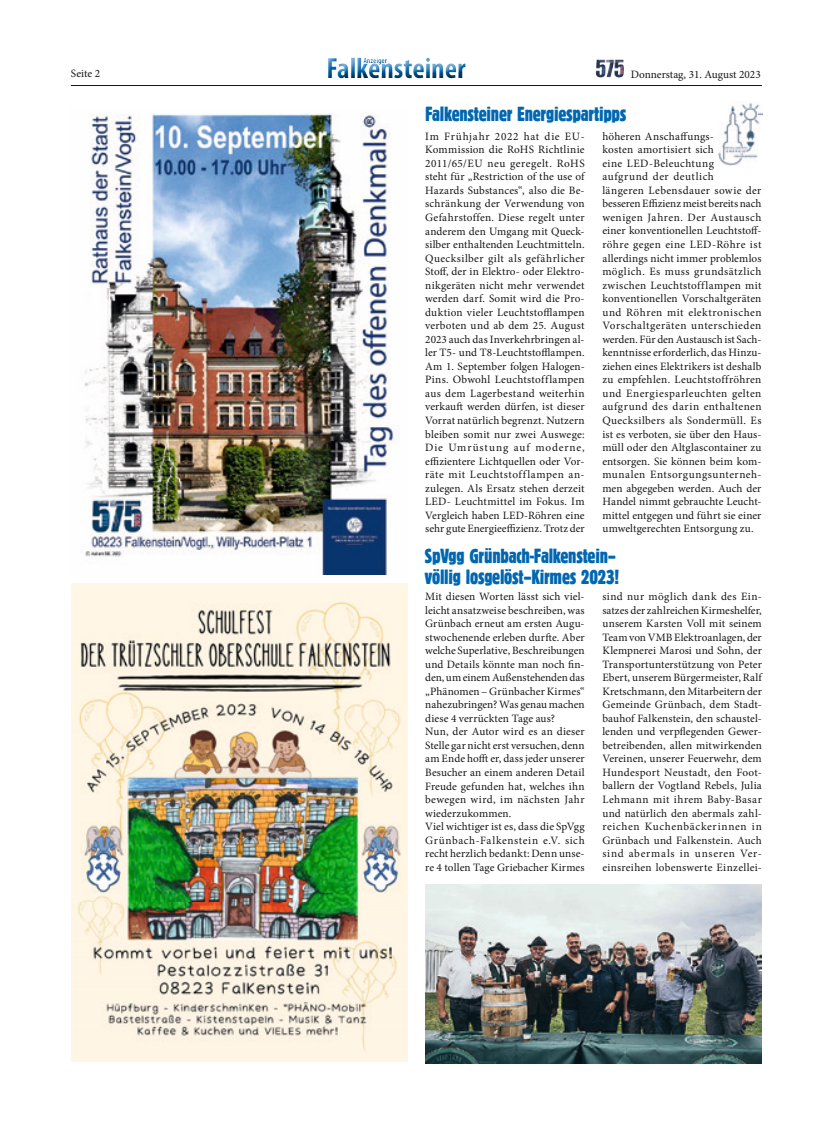
<style>
.page{position:relative;width:815px;height:1134px;background:#fff}
.page>*{position:absolute;margin:0;border:0;box-sizing:border-box;transform-origin:0 0}
.t1{font:700 condensed 29.38px "Myriad Pro";color:#0067b0}
.t2{font:21.25px/21.2px "Block D Regu Extr Cond";letter-spacing:-.01em;color:#0067b0}
.t3{font:11.25px/13.5px "Minion Pro";letter-spacing:.015em;color:#151616}
.t4{font:700 condensed 7.75px "Myriad Pro";color:#0067b0}
</style>
<div class="page">
<hr style="left:71px;top:85px;width:691px;height:1px;background:#151616">
<div style="left:322px;top:50px;width:156px;height:36px;background:#fff"></div>
<div style="left:322px;top:53px;width:152px;height:33px;background:#151616;opacity:.75"></div>
<img style="left:596px;top:60px;width:23px;height:18px">
<img style="left:718px;top:102px;width:44px;height:63px">
<img style="left:425px;top:884px;width:337px;height:179px">
<img style="left:71px;top:584px;width:336px;height:477px">
<img style="left:84px;top:114px;width:310px;height:460px">
<p class="t4" style="left:363px;top:56px;width:25px">Anzeiger</p>
<h1 class="t1" style="left:326px;top:50px;width:141px">Falkensteiner</h1>
<p class="t3" style="left:71px;top:67px;width:31px">Seite 2</p>
<p class="t3" style="left:631px;top:67px;width:132px">Donnerstag, 31. August 2023</p>
<h2 class="t2" style="left:425px;top:103px;width:203px">Falkensteiner Energiespartipps</h2>
<p class="t3" style="left:425px;top:129px;width:161px;text-align:justify">Im Frühjahr 2022 hat die EU-Kommission die RoHS Richtlinie 2011/65/EU neu geregelt. RoHS steht für „Restriction of the use of Hazards Substances“, also die Be&shy;schränkung der Verwendung von Gefahrstoffen. Diese regelt unter anderem den Umgang mit Queck&shy;silber enthaltenden Leuchtmitteln.<br>Quecksilber gilt als gefährlicher Stoff, der in Elektro- oder Elektro&shy;nikgeräten nicht mehr verwendet werden darf. Somit wird die Pro&shy;duktion vieler Leuchtstofflampen verboten und ab dem 25. August 2023 auch das Inverkehrbringen al&shy;ler T5- und T8-Leuchtstofflampen.<br>Am 1. September folgen Halogen-Pins. Obwohl Leuchtstofflampen aus dem Lagerbestand weiterhin verkauft werden dürfen, ist dieser Vorrat natürlich begrenzt. Nutzern bleiben somit nur zwei Auswege:<br>Die Umrüstung auf moderne, effizientere Lichtquellen oder Vor&shy;räte mit Leuchtstofflampen an&shy;zulegen. Als Ersatz stehen derzeit LED- Leuchtmittel im Fokus. Im Vergleich haben LED-Röhren eine sehr gute Energieeffizienz. Trotz der</p>
<p class="t3" style="left:602px;top:129px;width:161px">höheren Anschaffungs-<br>kosten amortisiert sich<br>eine LED-Beleuchtung aufgrund der deutlich<br>längeren Lebensdauer sowie der besseren Effizienz meist bereits nach wenigen Jahren. Der Austausch einer konventionellen Leuchtstoff&shy;röhre gegen eine LED-Röhre ist allerdings nicht immer problemlos möglich. Es muss grundsätzlich zwischen Leuchtstofflampen mit konventionellen Vorschaltgeräten und Röhren mit elektronischen<br>Vorschaltgeräten unterschieden werden. Für den Austausch ist Sach&shy;kenntnisse erforderlich, das Hinzu&shy;ziehen eines Elektrikers ist deshalb zu empfehlen. Leuchtstoffröhren und Energiesparleuchten gelten aufgrund des darin enthaltenen<br>Quecksilbers als Sondermüll. Es ist es verboten, sie über den Haus&shy;müll oder den Altglascontainer zu entsorgen. Sie können beim kom&shy;munalen Entsorgungsunterneh&shy;men abgegeben werden. Auch der<br>Handel nimmt gebrauchte Leucht&shy;mittel entgegen und führt sie einer umweltgerechten Entsorgung zu.</p>
<h2 class="t2" style="left:425px;top:545px;width:196px">SpVgg Grünbach-Falkenstein– völlig losgelöst–Kirmes 2023!</h2>
<p class="t3" style="left:425px;top:590px;width:161px">Mit diesen Worten lässt sich viel&shy;leicht ansatzweise beschreiben, was<br>Grünbach erneut am ersten Augu&shy;stwochenende erleben durfte. Aber welche Superlative, Beschreibungen und Details könnte man noch fin&shy;den, um einem Außenstehenden das „Phänomen – Grünbacher Kirmes“ nahezubringen? Was genau machen diese 4 verrückten Tage aus?<br>Nun, der Autor wird es an dieser<br>Stelle gar nicht erst versuchen, denn am Ende hofft er, dass jeder unserer<br>Besucher an einem anderen Detail<br>Freude gefunden hat, welches ihn bewegen wird, im nächsten Jahr wiederzukommen.<br>Viel wichtiger ist es, dass die SpVgg<br>Grünbach-Falkenstein e.V. sich recht herzlich bedankt: Denn unse&shy;re 4 tollen Tage Griebacher Kirmes</p>
<p class="t3" style="left:602px;top:590px;width:161px;text-align:justify">sind nur möglich dank des Ein&shy;satzes der zahlreichen Kirmeshelfer, unserem Karsten Voll mit seinem Team von VMB Elektroanlagen, der Klempnerei Marosi und Sohn, der Transportunterstützung von Peter Ebert, unserem Bürgermeister, Ralf Kretschmann, den Mitarbeitern der Gemeinde Grünbach, dem Stadt&shy;bauhof Falkenstein, den schaustel&shy;lenden und verpflegenden Gewer&shy;betreibenden, allen mitwirkenden Vereinen, unserer Feuerwehr, dem Hundesport Neustadt, den Foot&shy;ballern der Vogtland Rebels, Julia Lehmann mit ihrem Baby-Basar und natürlich den abermals zahl&shy;reichen Kuchenbäckerinnen in Grünbach und Falkenstein. Auch sind abermals in unseren Ver&shy;einsreihen lobenswerte Einzellei-</p>
</div>
